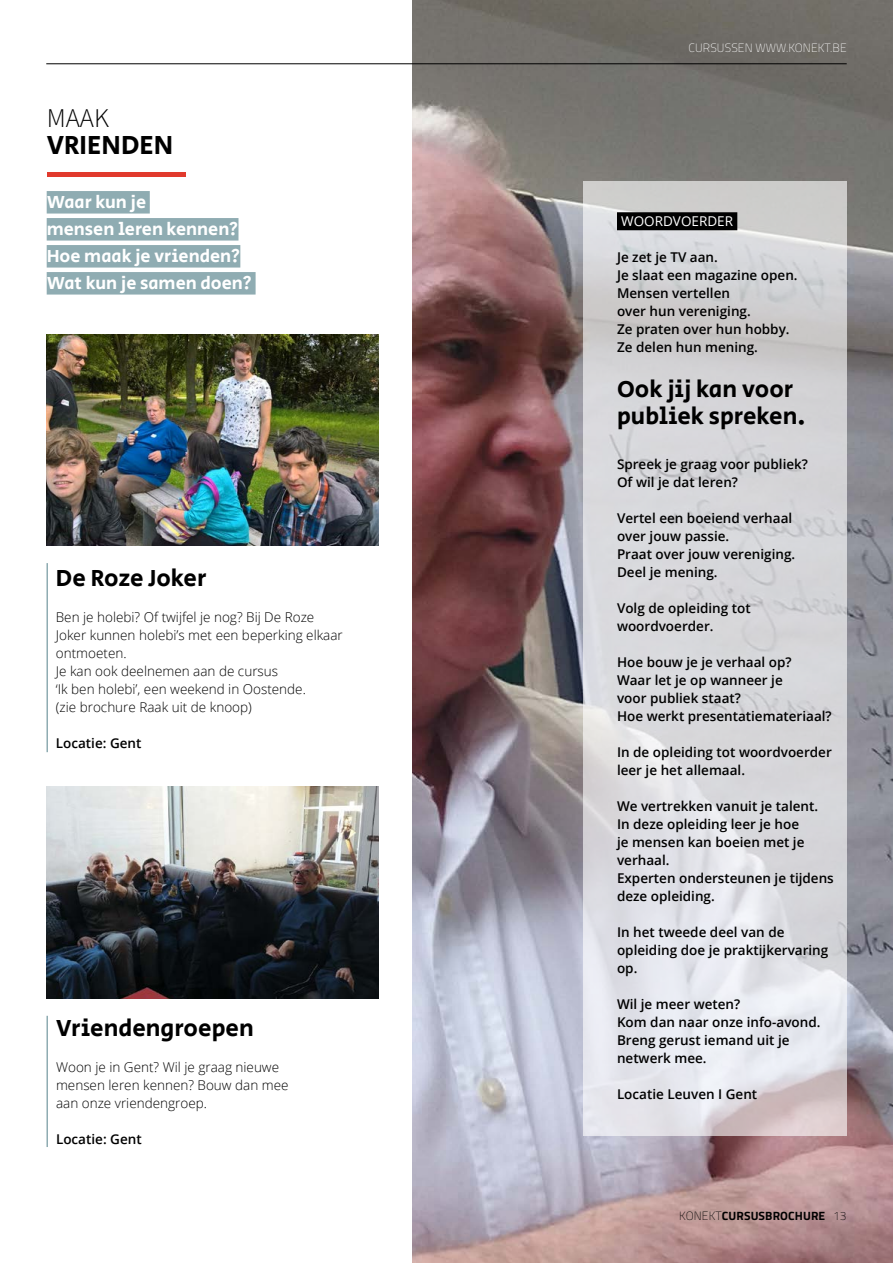
<style>
.page{position:relative;width:893px;height:1263px;background:#fff}
.page>*{position:absolute;margin:0;border:0;box-sizing:border-box;transform-origin:0 0}
.t1{font:27px "Secular One";color:#000}
.t2{font:300 27px "Source Sans Pro";color:#000}
.t3{font:24px/27px "Secular One";color:#000}
.t4{font:18px/27px "Secular One";color:#fff}
.t5{font:600 13.5px/18px "Open Sans";color:#000}
.t6{font:300 13.5px/18px "Open Sans";color:#000}
.t7{font:13.5px "Open Sans";color:#fff}
.t8{font:700 12px "Titillium";letter-spacing:.01em;color:#000}
.t9{font:100 12px "Titillium";letter-spacing:.01em;color:#fff}
.s1{font-weight:100}
</style>
<div class="page">
<img style="left:412px;top:0;width:481px;height:1263px">
<hr style="left:47px;top:172px;width:139px;height:4px;background:#e13a2d">
<div style="left:47px;top:191px;width:103px;height:23px;background:#8facb2"></div>
<div style="left:47px;top:218px;width:191px;height:23px;background:#8facb2"></div>
<div style="left:47px;top:245px;width:193px;height:23px;background:#8facb2"></div>
<div style="left:47px;top:272px;width:209px;height:23px;background:#8facb2"></div>
<img style="left:46px;top:334px;width:332px;height:212px">
<img style="left:46px;top:787px;width:332px;height:211px">
<hr style="left:46px;top:563px;width:2px;height:189px;background:#8facb2">
<hr style="left:46px;top:1016px;width:2px;height:131px;background:#8facb2">
<svg style="left:583px;top:181px;width:264px;height:954px;background:#d8d8dc"></svg>
<div style="left:617px;top:212px;width:120px;height:18px;background:#000"></div>
<hr style="left:46px;top:63px;width:801px;height:1px;background:#000">
<h1 class="t2" style="left:47px;top:102px;width:64px">MAAK</h1>
<h1 class="t1" style="left:47px;top:127px;width:128px">VRIENDEN</h1>
<h3 class="t4" style="left:47px;top:189px;width:207px">Waar kun je<br>mensen leren kennen?<br>Hoe maak je vrienden?<br>Wat kun je samen doen?</h3>
<h2 class="t3" style="left:56px;top:566px;width:152px">De Roze Joker</h2>
<p class="t6" style="left:56px;top:608px;width:288px">Ben je holebi? Of twijfel je nog? Bij De Roze Joker kunnen holebi’s met een beperking elkaar ontmoeten.<br>Je kan ook deelnemen aan de cursus<br>‘Ik ben holebi’, een weekend in Oostende.<br>(zie brochure Raak uit de knoop)</p>
<p class="t5" style="left:56px;top:734px;width:87px">Locatie: Gent</p>
<h2 class="t3" style="left:56px;top:1016px;width:199px">Vriendengroepen</h2>
<p class="t6" style="left:56px;top:1058px;width:234px">Woon je in Gent? Wil je graag nieuwe mensen leren kennen? Bouw dan mee aan onze vriendengroep.</p>
<p class="t5" style="left:56px;top:1130px;width:87px">Locatie: Gent</p>
<p class="t9" style="left:688px;top:39px;width:160px">CURSUSSEN WWW.KONEKT.BE</p>
<p class="t7" style="left:621px;top:212px;width:113px">WOORDVOERDER</p>
<p class="t5" style="left:617px;top:248px;width:182px">Je zet je TV aan.<br>Je slaat een magazine open.<br>Mensen vertellen<br>over hun vereniging.<br>Ze praten over hun hobby.<br>Ze delen hun mening.</p>
<h2 class="t3" style="left:617px;top:377px;width:190px">Ook jij kan voor publiek spreken.</h2>
<p class="t5" style="left:617px;top:455px;width:193px">Spreek je graag voor publiek?<br>Of wil je dat leren?</p>
<p class="t5" style="left:617px;top:509px;width:180px">Vertel een boeiend verhaal over jouw passie.<br>Praat over jouw vereniging.<br>Deel je mening.</p>
<p class="t5" style="left:617px;top:599px;width:135px">Volg de opleiding tot woordvoerder.</p>
<p class="t5" style="left:617px;top:653px;width:216px">Hoe bouw je je verhaal op?<br>Waar let je op wanneer je<br>voor publiek staat?<br>Hoe werkt presentatiemateriaal?</p>
<p class="t5" style="left:617px;top:743px;width:216px">In de opleiding tot woordvoerder leer je het allemaal.</p>
<p class="t5" style="left:617px;top:797px;width:218px">We vertrekken vanuit je talent.<br>In deze opleiding leer je hoe<br>je mensen kan boeien met je verhaal.<br>Experten ondersteunen je tijdens deze opleiding.</p>
<p class="t5" style="left:617px;top:923px;width:213px">In het tweede deel van de opleiding doe je praktijkervaring op.</p>
<p class="t5" style="left:617px;top:995px;width:205px">Wil je meer weten?<br>Kom dan naar onze info-avond.<br>Breng gerust iemand uit je netwerk mee.</p>
<p class="t5" style="left:617px;top:1085px;width:142px">Locatie Leuven I Gent</p>
<p class="t8" style="left:679px;top:1207px;width:169px"><span class="s1">KONEKT</span>CURSUSBROCHURE <span class="s1">13</span></p>
</div>
